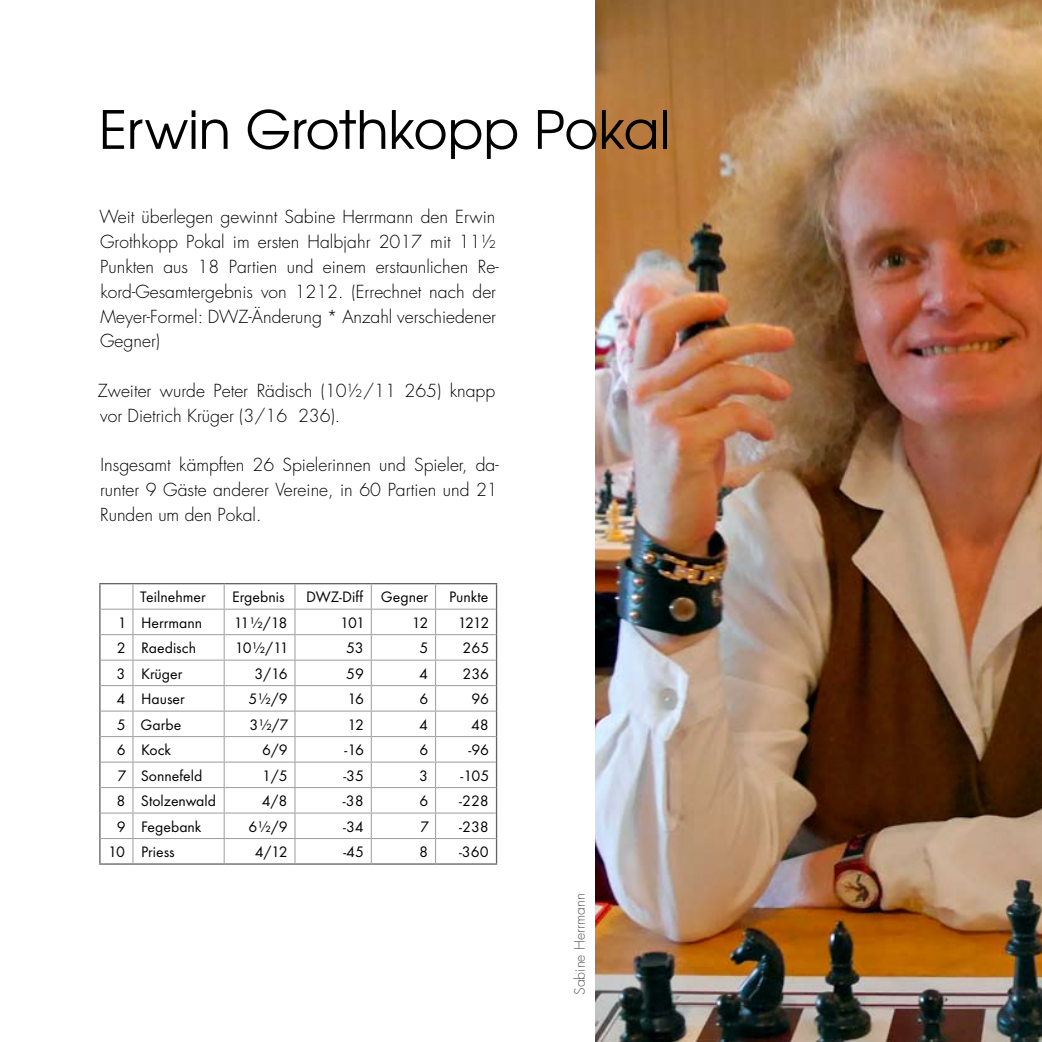
<style>
.page{position:relative;width:1042px;height:1042px;background:#fff}
.page>*{position:absolute;margin:0;border:0;box-sizing:border-box;transform-origin:0 0}
.t1{font:52.5px "Te X Gyre Adventor";color:#000}
.t2{font:300 17.5px/24.8px "Futura Std";color:#000}
.t3{font:15.75px "Futura TOT";color:#000}
.t4{font:300 14px "Futura Std";color:#565656}
</style>
<div class="page">
<img style="left:595px;top:0;width:447px;height:1042px">
<hr style="left:99px;top:583px;width:34px;height:1px;background:#636362">
<hr style="left:99px;top:584px;width:2px;height:25px;background:#636362">
<hr style="left:133px;top:583px;width:91px;height:1px;background:#636362">
<hr style="left:224px;top:583px;width:71px;height:1px;background:#636362">
<hr style="left:295px;top:583px;width:76px;height:1px;background:#636362">
<hr style="left:371px;top:583px;width:64px;height:1px;background:#636362">
<hr style="left:435px;top:583px;width:62px;height:1px;background:#636362">
<hr style="left:99px;top:609px;width:2px;height:25px;background:#636362">
<hr style="left:99px;top:634px;width:2px;height:26px;background:#636362">
<hr style="left:99px;top:660px;width:2px;height:25px;background:#636362">
<hr style="left:99px;top:685px;width:2px;height:26px;background:#636362">
<hr style="left:99px;top:711px;width:2px;height:25px;background:#636362">
<hr style="left:99px;top:736px;width:2px;height:26px;background:#636362">
<hr style="left:99px;top:762px;width:2px;height:25px;background:#636362">
<hr style="left:99px;top:787px;width:2px;height:26px;background:#636362">
<hr style="left:99px;top:813px;width:2px;height:25px;background:#636362">
<hr style="left:99px;top:838px;width:2px;height:25px;background:#636362">
<svg style="left:496px;top:584px;width:1px;height:279px"></svg>
<hr style="left:99px;top:863px;width:34px;height:1px;background:#636362">
<hr style="left:133px;top:863px;width:91px;height:1px;background:#636362">
<hr style="left:224px;top:863px;width:71px;height:1px;background:#636362">
<hr style="left:295px;top:863px;width:76px;height:1px;background:#636362">
<hr style="left:371px;top:863px;width:64px;height:1px;background:#636362">
<hr style="left:435px;top:863px;width:62px;height:1px;background:#636362">
<hr style="left:101px;top:609px;width:32px;height:1px;background:#9c9c9c">
<hr style="left:133px;top:609px;width:91px;height:1px;background:#9c9c9c">
<hr style="left:224px;top:609px;width:71px;height:1px;background:#9c9c9c">
<hr style="left:295px;top:609px;width:76px;height:1px;background:#9c9c9c">
<hr style="left:371px;top:609px;width:64px;height:1px;background:#9c9c9c">
<hr style="left:435px;top:609px;width:61px;height:1px;background:#9c9c9c">
<hr style="left:101px;top:634px;width:32px;height:1px;background:#9c9c9c">
<hr style="left:133px;top:634px;width:91px;height:1px;background:#9c9c9c">
<hr style="left:224px;top:634px;width:71px;height:1px;background:#9c9c9c">
<hr style="left:295px;top:634px;width:76px;height:1px;background:#9c9c9c">
<hr style="left:371px;top:634px;width:64px;height:1px;background:#9c9c9c">
<hr style="left:435px;top:634px;width:61px;height:1px;background:#9c9c9c">
<hr style="left:101px;top:660px;width:32px;height:1px;background:#9c9c9c">
<hr style="left:133px;top:660px;width:91px;height:1px;background:#9c9c9c">
<hr style="left:224px;top:660px;width:71px;height:1px;background:#9c9c9c">
<hr style="left:295px;top:660px;width:76px;height:1px;background:#9c9c9c">
<hr style="left:371px;top:660px;width:64px;height:1px;background:#9c9c9c">
<hr style="left:435px;top:660px;width:61px;height:1px;background:#9c9c9c">
<hr style="left:101px;top:685px;width:32px;height:1px;background:#9c9c9c">
<hr style="left:133px;top:685px;width:91px;height:1px;background:#9c9c9c">
<hr style="left:224px;top:685px;width:71px;height:1px;background:#9c9c9c">
<hr style="left:295px;top:685px;width:76px;height:1px;background:#9c9c9c">
<hr style="left:371px;top:685px;width:64px;height:1px;background:#9c9c9c">
<hr style="left:435px;top:685px;width:61px;height:1px;background:#9c9c9c">
<hr style="left:101px;top:711px;width:32px;height:1px;background:#9c9c9c">
<hr style="left:133px;top:711px;width:91px;height:1px;background:#9c9c9c">
<hr style="left:224px;top:711px;width:71px;height:1px;background:#9c9c9c">
<hr style="left:295px;top:711px;width:76px;height:1px;background:#9c9c9c">
<hr style="left:371px;top:711px;width:64px;height:1px;background:#9c9c9c">
<hr style="left:435px;top:711px;width:61px;height:1px;background:#9c9c9c">
<hr style="left:101px;top:736px;width:32px;height:1px;background:#9c9c9c">
<hr style="left:133px;top:736px;width:91px;height:1px;background:#9c9c9c">
<hr style="left:224px;top:736px;width:71px;height:1px;background:#9c9c9c">
<hr style="left:295px;top:736px;width:76px;height:1px;background:#9c9c9c">
<hr style="left:371px;top:736px;width:64px;height:1px;background:#9c9c9c">
<hr style="left:435px;top:736px;width:61px;height:1px;background:#9c9c9c">
<hr style="left:101px;top:761px;width:32px;height:1px;background:#9c9c9c">
<hr style="left:133px;top:761px;width:91px;height:1px;background:#9c9c9c">
<hr style="left:224px;top:761px;width:71px;height:1px;background:#9c9c9c">
<hr style="left:295px;top:761px;width:76px;height:1px;background:#9c9c9c">
<hr style="left:371px;top:761px;width:64px;height:1px;background:#9c9c9c">
<hr style="left:435px;top:761px;width:61px;height:1px;background:#9c9c9c">
<hr style="left:101px;top:787px;width:32px;height:1px;background:#9c9c9c">
<hr style="left:133px;top:787px;width:91px;height:1px;background:#9c9c9c">
<hr style="left:224px;top:787px;width:71px;height:1px;background:#9c9c9c">
<hr style="left:295px;top:787px;width:76px;height:1px;background:#9c9c9c">
<hr style="left:371px;top:787px;width:64px;height:1px;background:#9c9c9c">
<hr style="left:435px;top:787px;width:61px;height:1px;background:#9c9c9c">
<hr style="left:101px;top:812px;width:32px;height:1px;background:#9c9c9c">
<hr style="left:133px;top:812px;width:91px;height:1px;background:#9c9c9c">
<hr style="left:224px;top:812px;width:71px;height:1px;background:#9c9c9c">
<hr style="left:295px;top:812px;width:76px;height:1px;background:#9c9c9c">
<hr style="left:371px;top:812px;width:64px;height:1px;background:#9c9c9c">
<hr style="left:435px;top:812px;width:61px;height:1px;background:#9c9c9c">
<hr style="left:101px;top:838px;width:32px;height:1px;background:#9c9c9c">
<hr style="left:133px;top:838px;width:91px;height:1px;background:#9c9c9c">
<svg style="left:132px;top:584px;width:1px;height:279px"></svg>
<hr style="left:224px;top:838px;width:71px;height:1px;background:#9c9c9c">
<svg style="left:224px;top:584px;width:1px;height:279px"></svg>
<hr style="left:295px;top:838px;width:76px;height:1px;background:#9c9c9c">
<svg style="left:294px;top:584px;width:1px;height:279px"></svg>
<hr style="left:371px;top:838px;width:64px;height:1px;background:#9c9c9c">
<svg style="left:371px;top:584px;width:1px;height:279px"></svg>
<hr style="left:435px;top:838px;width:61px;height:1px;background:#9c9c9c">
<svg style="left:435px;top:584px;width:1px;height:279px"></svg>
<svg style="left:915px;top:970px;width:26px;height:40px"></svg>
<h1 class="t1" style="left:99px;top:88px;width:572px">Erwin Grothkopp Pokal</h1>
<p class="t2" style="left:99px;top:205px;width:401px">Weit überlegen gewinnt Sabine Herrmann den Erwin Grothkopp Pokal im ersten Halbjahr 2017 mit 11½ Punkten aus 18 Partien und einem erstaunlichen Re&shy;kord-Gesamtergebnis von 1212. (Errechnet nach der Meyer-Formel: DWZ-Änderung * Anzahl verschiedener Gegner)</p>
<p class="t2" style="left:98px;top:379px;width:399px">Zweiter wurde Peter Rädisch (10½/11 265) knapp vor Dietrich Krüger (3/16 236).</p>
<p class="t2" style="left:100px;top:453px;width:400px;text-align:justify">Insgesamt kämpften 26 Spielerinnen und Spieler, da&shy;runter 9 Gäste anderer Vereine, in 60 Partien und 21<br>Runden um den Pokal.</p>
<p class="t3" style="left:140px;top:587px;width:67px">Teilnehmer</p>
<p class="t3" style="left:232px;top:587px;width:54px">Ergebnis</p>
<p class="t3" style="left:306px;top:587px;width:124px">DWZ-Diff Gegner</p>
<p class="t3" style="left:449px;top:587px;width:41px">Punkte</p>
<p class="t3" style="left:118px;top:613px;width:86px">1 Herrmann</p>
<p class="t3" style="left:234px;top:613px;width:55px">11½/18</p>
<p class="t3" style="left:340px;top:613px;width:26px">101</p>
<p class="t3" style="left:412px;top:613px;width:18px">12</p>
<p class="t3" style="left:458px;top:613px;width:33px">1212</p>
<p class="t3" style="left:117px;top:638px;width:81px">2 Raedisch</p>
<p class="t3" style="left:235px;top:638px;width:55px">10½/11</p>
<p class="t3" style="left:346px;top:638px;width:19px">53</p>
<p class="t3" style="left:419px;top:638px;width:10px">5</p>
<p class="t3" style="left:462px;top:638px;width:28px">265</p>
<p class="t3" style="left:117px;top:664px;width:67px">3 Krüger</p>
<p class="t3" style="left:254px;top:664px;width:35px">3/16</p>
<p class="t3" style="left:346px;top:664px;width:19px">59</p>
<p class="t3" style="left:419px;top:664px;width:10px">4</p>
<p class="t3" style="left:462px;top:664px;width:28px">236</p>
<p class="t3" style="left:116px;top:689px;width:70px">4 Hauser</p>
<p class="t3" style="left:249px;top:689px;width:41px">5½/9</p>
<p class="t3" style="left:347px;top:689px;width:18px">16</p>
<p class="t3" style="left:419px;top:689px;width:10px">6</p>
<p class="t3" style="left:471px;top:689px;width:19px">96</p>
<p class="t3" style="left:117px;top:715px;width:66px">5 Garbe</p>
<p class="t3" style="left:249px;top:715px;width:41px">3½/7</p>
<p class="t3" style="left:348px;top:715px;width:18px">12</p>
<p class="t3" style="left:419px;top:715px;width:10px">4</p>
<p class="t3" style="left:471px;top:715px;width:19px">48</p>
<p class="t3" style="left:117px;top:740px;width:56px">6 Kock</p>
<p class="t3" style="left:262px;top:740px;width:27px">6/9</p>
<p class="t3" style="left:344px;top:740px;width:21px">-16</p>
<p class="t3" style="left:419px;top:740px;width:10px">6</p>
<p class="t3" style="left:468px;top:740px;width:22px">-96</p>
<p class="t3" style="left:118px;top:766px;width:86px">7 Sonnefeld</p>
<p class="t3" style="left:262px;top:766px;width:27px">1/5</p>
<p class="t3" style="left:343px;top:766px;width:22px">-35</p>
<p class="t3" style="left:419px;top:766px;width:10px">3</p>
<p class="t3" style="left:460px;top:766px;width:30px">-105</p>
<p class="t3" style="left:116px;top:791px;width:101px">8 Stolzenwald</p>
<p class="t3" style="left:262px;top:791px;width:27px">4/8</p>
<p class="t3" style="left:343px;top:791px;width:22px">-38</p>
<p class="t3" style="left:419px;top:791px;width:10px">6</p>
<p class="t3" style="left:459px;top:791px;width:31px">-228</p>
<p class="t3" style="left:117px;top:817px;width:86px">9 Fegebank</p>
<p class="t3" style="left:249px;top:817px;width:41px">6½/9</p>
<p class="t3" style="left:343px;top:817px;width:22px">-34</p>
<p class="t3" style="left:420px;top:817px;width:10px">7</p>
<p class="t3" style="left:459px;top:817px;width:31px">-238</p>
<p class="t3" style="left:108px;top:842px;width:68px">10 Priess</p>
<p class="t3" style="left:255px;top:842px;width:35px">4/12</p>
<p class="t3" style="left:343px;top:842px;width:22px">-45</p>
<p class="t3" style="left:419px;top:842px;width:10px">8</p>
<p class="t3" style="left:459px;top:842px;width:31px">-360</p>
<p class="t4" style="left:571px;top:995px;width:103px;rotate:-90deg">Sabine Herrmann</p>
</div>
